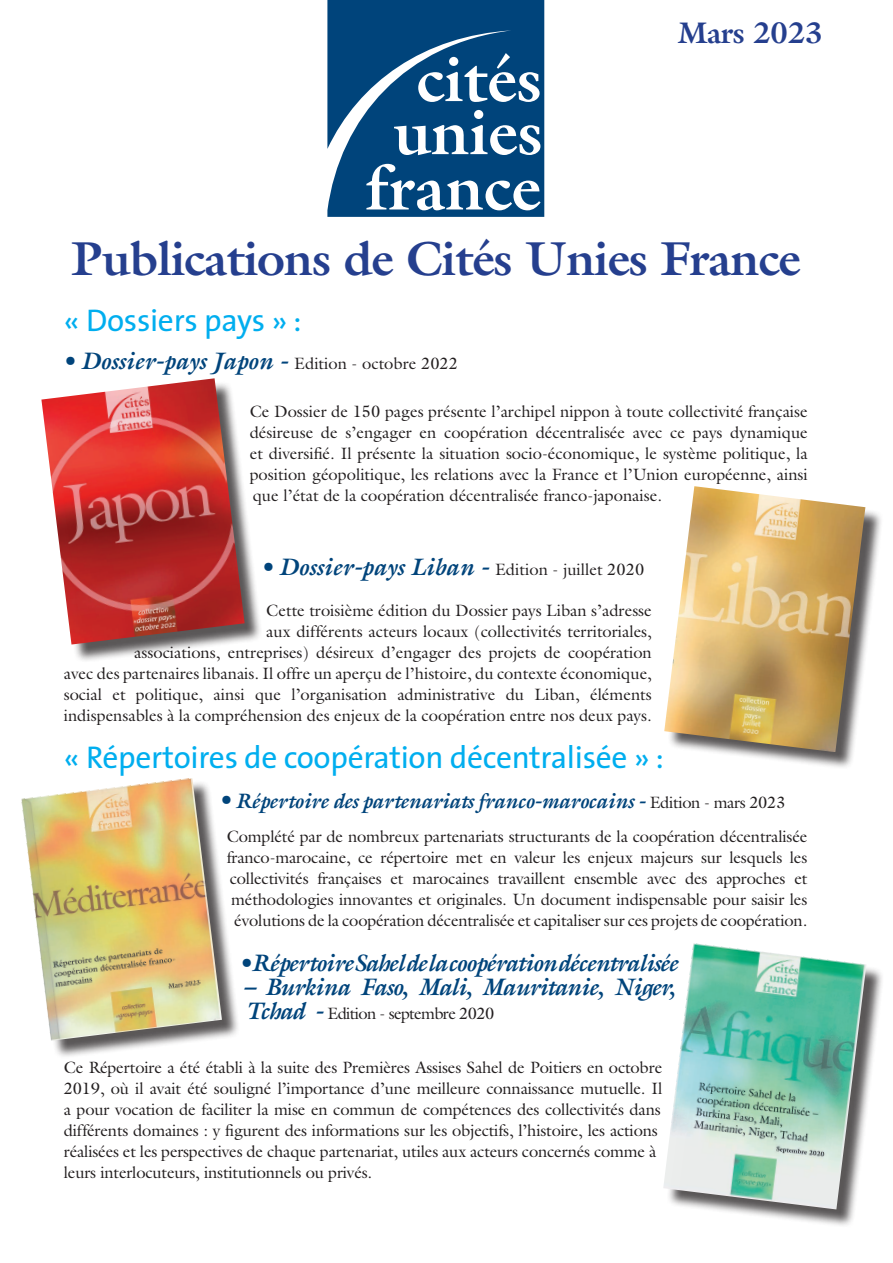
<style>
.page{position:relative;width:893px;height:1263px;background:#fff}
.page>*{position:absolute;margin:0;border:0;box-sizing:border-box;transform-origin:0 0}
.t1{font:700 48px "Galliard Std";letter-spacing:-.02em;color:#253f8e}
.t2{font:31.5px "The Sans";letter-spacing:-.01em;color:#00aeef}
.t3{font:700 30px "Galliard Std";letter-spacing:-.02em;color:#253f8e}
.t4{font:italic 700 24px "Galliard Std";letter-spacing:-.04em;color:#00447b}
.t5{font:italic 700 24px "Galliard Std";color:#00447b}
.t6{font:italic 700 21px "Galliard Std";letter-spacing:-.02em;color:#00447b}
.t7{font:16.5px/21px "Galliard Std";letter-spacing:-.01em;color:#231f20;text-align:right}
.t8{font:16.5px "Galliard Std";letter-spacing:-.04em;color:#231f20}
.s1{font-weight:400;font-style:normal;font-size:16.5px;color:#231f20}
.s2{font-size:24px}
.s3{font-weight:700;font-style:italic;font-size:24px;color:#00447b}
</style>
<div class="page">
<svg style="left:327px;top:0;width:217px;height:217px;background:#175486"></svg>
<svg style="left:418px;top:53px;width:122px;height:49px"></svg>
<svg style="left:394px;top:110px;width:146px;height:45px"></svg>
<svg style="left:366px;top:164px;width:175px;height:46px"></svg>
<div style="left:667px;top:489px;width:216px;height:281px;background:#231f20;opacity:.75"></div>
<img style="left:664px;top:486px;width:201px;height:266px">
<div style="left:666px;top:946px;width:218px;height:282px;background:#231f20;opacity:.75"></div>
<img style="left:663px;top:943px;width:203px;height:266px">
<div style="left:24px;top:781px;width:216px;height:278px;background:#231f20;opacity:.75"></div>
<img style="left:21px;top:778px;width:201px;height:263px">
<img style="left:115px;top:1001px;width:39px;height:19px">
<img style="left:99px;top:946px;width:77px;height:26px">
<img style="left:53px;top:954px;width:57px;height:33px">
<img style="left:168px;top:980px;width:33px;height:9px">
<svg style="left:25px;top:832px;width:4px;height:13px"></svg>
<div style="left:45px;top:381px;width:218px;height:282px;background:#231f20;opacity:.75"></div>
<img style="left:41px;top:378px;width:204px;height:266px">
<h3 class="t3" style="left:678px;top:13px;width:147px">Mars 2023</h3>
<h1 class="t1" style="left:71px;top:227px;width:731px">Publications de Cités Unies France</h1>
<h2 class="t2" style="left:64px;top:295px;width:239px">« Dossiers pays » :</h2>
<h3 class="t5" style="left:64px;top:346px;width:396px">• Dossier-pays Japon - <span class="s1">Edition - octobre 2022</span></h3>
<p class="t7" style="left:250px;top:400px;width:560px;text-align:justify">Ce Dossier de 150 pages présente l’archipel nippon à toute collectivité française désireuse de s’engager en coopération décentralisée avec ce pays dynamique et diversifié. Il présente la situation socio-économique, le système politique, la position géopolitique, les relations avec la France et l’Union européenne, ainsi que l’état de la coopération décentralisée franco-japonaise.</p>
<h3 class="t5" style="left:262px;top:552px;width:384px">• Dossier-pays Liban - <span class="s1">Edition - juillet 2020</span></h3>
<p class="t7" style="left:64px;top:599px;width:590px">Cette troisième édition du Dossier pays Liban s’adresse<br>aux différents acteurs locaux (collectivités territoriales,<br>associations, entreprises) désireux d’engager des projets de coopération<br>avec des partenaires libanais. Il offre un aperçu de l’histoire, du contexte économique, social et politique, ainsi que l’organisation administrative du Liban, éléments indispensables à la compréhension des enjeux de la coopération entre nos deux pays.</p>
<h2 class="t2" style="left:64px;top:731px;width:602px">« Répertoires de coopération décentralisée » :</h2>
<p class="t6" style="left:220px;top:788px;width:567px"><span class="s2">•</span> Répertoire des partenariats franco-marocains - <span class="s1">Edition - mars 2023</span></p>
<p class="t7" style="left:227px;top:826px;width:582px;text-align:center">Complété par de nombreux partenariats structurants de la coopération décentralisée franco-marocaine, ce répertoire met en valeur les enjeux majeurs sur lesquels les collectivités françaises et marocaines travaillent ensemble avec des approches et méthodologies innovantes et originales. Un document indispensable pour saisir les évolutions de la coopération décentralisée et capitaliser sur ces projets de coopération.</p>
<h3 class="t4" style="left:240px;top:948px;width:439px">• Répertoire Sahel de la coopération décentralisée</h3>
<h3 class="t4" style="left:243px;top:972px;width:433px">– Burkina Faso, Mali, Mauritanie, Niger,</h3>
<p class="t8" style="left:246px;top:1003px;width:250px"><span class="s3">Tchad -</span> Edition - septembre 2020</p>
<p class="t7" style="left:64px;top:1056px;width:600px;text-align:left">Ce Répertoire a été établi à la suite des Premières Assises Sahel de Poitiers en octobre 2019, où il avait été souligné l’importance d’une meilleure connaissance mutuelle. Il a pour vocation de faciliter la mise en commun de compétences des collectivités dans différents domaines : y figurent des informations sur les objectifs, l’histoire, les actions réalisées et les perspectives de chaque partenariat, utiles aux acteurs concernés comme à leurs interlocuteurs, institutionnels ou privés.</p>
</div>
